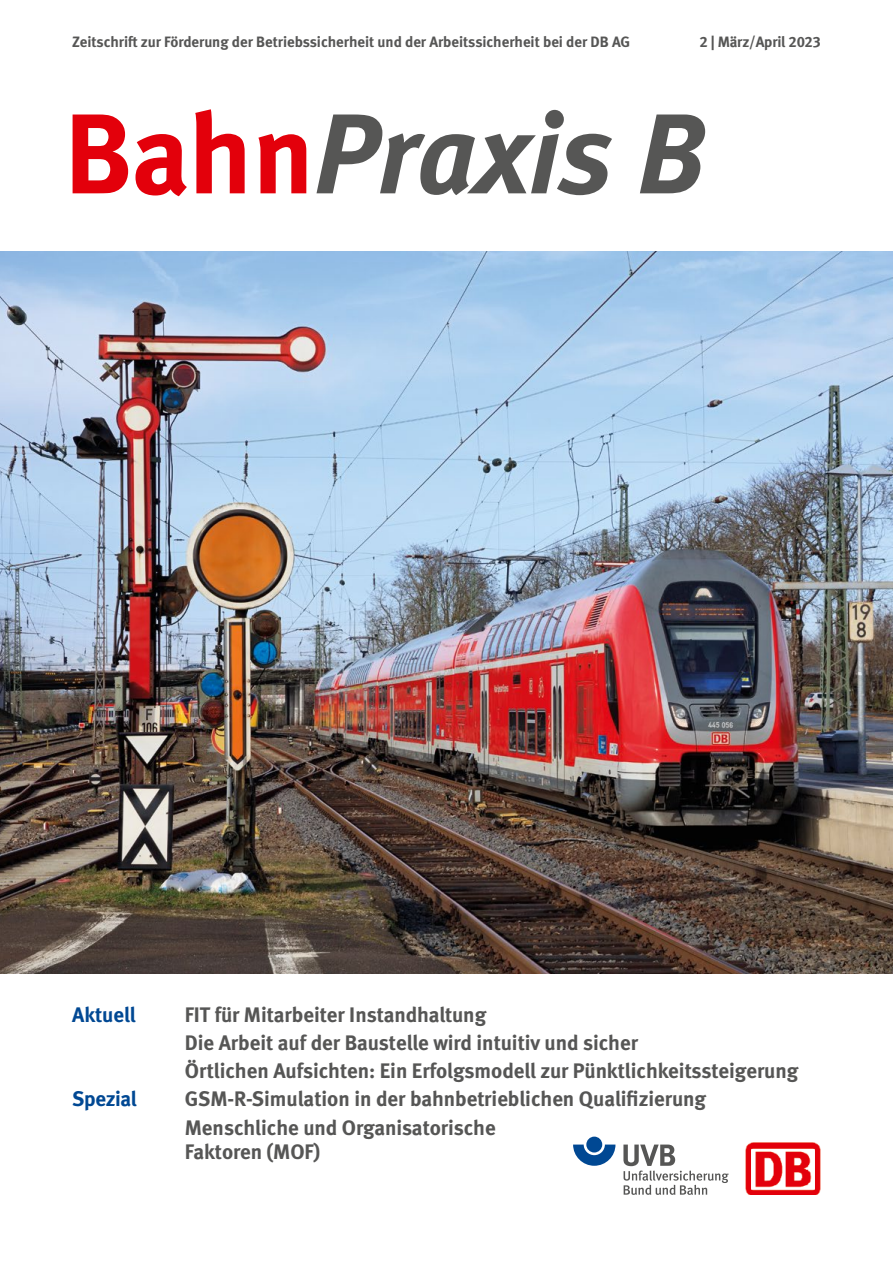
<style>
.page{position:relative;width:893px;height:1263px;background:#fff}
.page>*{position:absolute;margin:0;border:0;box-sizing:border-box;transform-origin:0 0}
._32pt_Überschrift{font:italic 700 113.4px "DGUV Meta";color:#565655}
._20pt_Unter-Übersc{font:700 21px/24px "DGUV Meta";color:#565655}
._20pt_Unter-Übersc-2{font:700 21px "DGUV Meta";letter-spacing:-.015em;color:#004893}
._10pt_Anleser{font:700 15px "DGUV Meta";color:#565655}
.s1{font-style:normal;color:#e3000b}
</style>
<div class="page">
<img style="left:746px;top:1143px;width:75px;height:52px">
<svg style="left:573px;top:1144px;width:42px;height:22px"></svg>
<div style="left:586px;top:1136px;width:16px;height:16px;background:#004893;border-radius:50%"></div>
<svg style="left:623px;top:1144px;width:106px;height:51px"></svg>
<img style="left:0;top:252px;width:893px;height:722px">
<p class="_10pt_Anleser" style="left:72px;top:33px;width:559px">Zeitschrift zur Förderung der Betriebssicherheit und der Arbeitssicherheit bei der DB AG</p>
<p class="_10pt_Anleser" style="left:699px;top:33px;width:123px">2 | März/April 2023</p>
<p class="_32pt_Überschrift" style="left:65px;top:87px;width:641px"><span class="s1">Bahn</span>Praxis B</p>
<p class="_20pt_Unter-Übersc-2" style="left:72px;top:1002px;width:65px">Aktuell</p>
<p class="_20pt_Unter-Übersc" style="left:185px;top:1003px;width:303px">FIT für Mitarbeiter Instandhaltung</p>
<p class="_20pt_Unter-Übersc" style="left:185px;top:1031px;width:455px">Die Arbeit auf der Baustelle wird intuitiv und sicher</p>
<p class="_20pt_Unter-Übersc" style="left:185px;top:1059px;width:615px">Örtlichen Aufsichten: Ein Erfolgsmodell zur Pünktlichkeitssteigerung</p>
<p class="_20pt_Unter-Übersc-2" style="left:72px;top:1086px;width:66px">Spezial</p>
<p class="_20pt_Unter-Übersc" style="left:185px;top:1088px;width:523px">GSM-R-Simulation in der bahnbetrieblichen Qualifizierung</p>
<p class="_20pt_Unter-Übersc" style="left:185px;top:1116px;width:312px">Menschliche und Organisatorische<br>Faktoren (MOF)</p>
</div>
